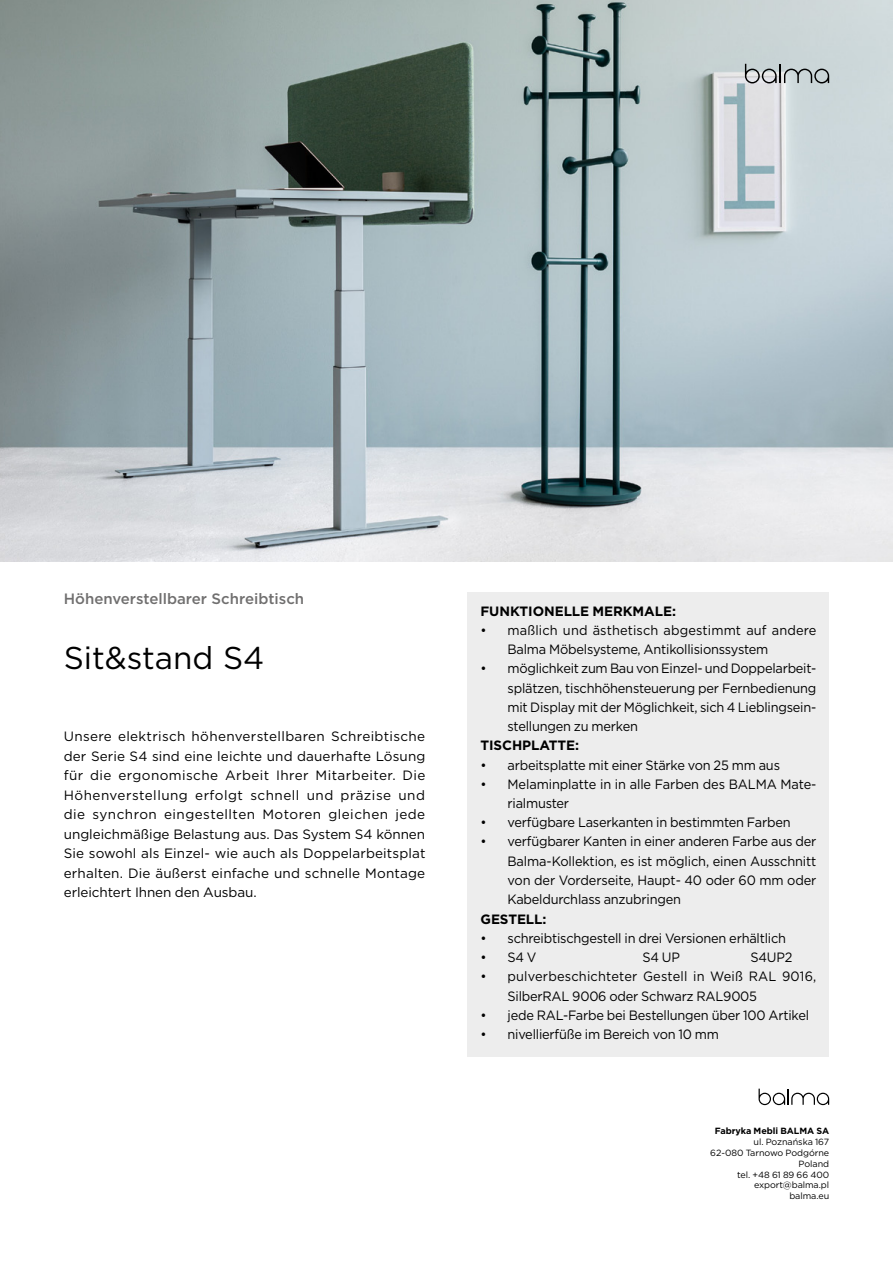
<style>
.page{position:relative;width:893px;height:1263px;background:#fff}
.page>*{position:absolute;margin:0;border:0;box-sizing:border-box;transform-origin:0 0}
.t1{font:31.5px "Gotham";color:#000}
.t2{font:500 15px "Gotham";color:#706f6f}
.t3{font:13.5px/19.2px "Gotham";letter-spacing:-.015em;color:#000;scale:.95 1}
.t4{font:13.5px/19.5px "Gotham";letter-spacing:-.015em;color:#000;text-align:justify}
.t5{font:700 13.5px "Gotham";letter-spacing:-.005em;color:#000}
.t6{font:9px/10.8px "Gotham";letter-spacing:-.005em;color:#000;text-align:right}
.t7{font:700 9px "Gotham";letter-spacing:-.005em;color:#000}
</style>
<div class="page">
<div style="left:468px;top:592px;width:361px;height:465px;background:#ededed"></div>
<svg style="left:759px;top:1089px;width:70px;height:16px"></svg>
<img style="left:0;top:0;width:893px;height:561px">
<svg style="left:745px;top:64px;width:84px;height:19px;background:#a6acae"></svg>
<p class="t2" style="left:64px;top:589px;width:242px">Höhenverstellbarer Schreibtisch</p>
<h1 class="t1" style="left:64px;top:638px;width:202px">Sit&amp;stand S4</h1>
<p class="t4" style="left:64px;top:726px;width:363px">Unsere elektrisch höhenverstellbaren Schreibtische der Serie S4 sind eine leichte und dauerhafte Lösung für die ergonomische Arbeit Ihrer Mitarbeiter. Die Höhenverstellung erfolgt schnell und präzise und die synchron eingestellten Motoren gleichen jede ungleichmäßige Belastung aus. Das System S4 können Sie sowohl als Einzel- wie auch als Doppelarbeitsplat erhalten. Die äußerst einfache und schnelle Montage erleichtert Ihnen den Ausbau.</p>
<p class="t5" style="left:480px;top:602px;width:197px">FUNKTIONELLE MERKMALE:</p>
<p class="t3" style="left:507px;top:620px;width:327px;text-indent:-27px">• maßlich und ästhetisch abgestimmt auf andere<br>Balma Möbelsysteme, Antikollisionssystem</p>
<p class="t3" style="left:507px;top:659px;width:327px;text-align:justify;text-indent:-27px">• möglichkeit zum Bau von Einzel- und Doppelarbeit&shy;splätzen, tischhöhensteuerung per Fernbedienung mit Display mit der Möglichkeit, sich 4 Lieblingsein&shy;stellungen zu merken</p>
<p class="t5" style="left:480px;top:737px;width:100px">TISCHPLATTE:</p>
<p class="t3" style="left:480px;top:755px;width:317px">• arbeitsplatte mit einer Stärke von 25 mm aus</p>
<p class="t3" style="left:507px;top:774px;width:327px;text-indent:-27px">• Melaminplatte in in alle Farben des BALMA Mate&shy;rialmuster</p>
<p class="t3" style="left:480px;top:812px;width:328px">• verfügbare Laserkanten in bestimmten Farben</p>
<p class="t3" style="left:507px;top:832px;width:327px;text-align:justify;text-indent:-27px">• verfügbarer Kanten in einer anderen Farbe aus der Balma-Kollektion, es ist möglich, einen Ausschnitt von der Vorderseite, Haupt- 40 oder 60 mm oder Kabeldurchlass anzubringen</p>
<p class="t5" style="left:480px;top:910px;width:68px">GESTELL:</p>
<p class="t3" style="left:480px;top:928px;width:323px">• schreibtischgestell in drei Versionen erhältlich</p>
<p class="t3" style="left:480px;top:947px;width:61px">• S4 V</p>
<p class="t3" style="left:642px;top:947px;width:41px">S4 UP</p>
<p class="t3" style="left:750px;top:947px;width:46px">S4UP2</p>
<p class="t3" style="left:507px;top:967px;width:327px;text-indent:-27px">• pulverbeschichteter Gestell in Weiß RAL 9016,<br>SilberRAL 9006 oder Schwarz RAL9005</p>
<p class="t3" style="left:480px;top:1005px;width:347px">• jede RAL-Farbe bei Bestellungen über 100 Artikel</p>
<p class="t3" style="left:480px;top:1024px;width:253px">• nivellierfüße im Bereich von 10 mm</p>
<p class="t7" style="left:715px;top:1125px;width:116px">Fabryka Mebli BALMA SA</p>
<p class="t6" style="left:710px;top:1136px;width:120px">ul. Poznańska 167<br>62-080 Tarnowo Podgórne<br>Poland<br>tel. +48 61 89 66 400 export@balma.pl<br>balma.eu</p>
</div>
